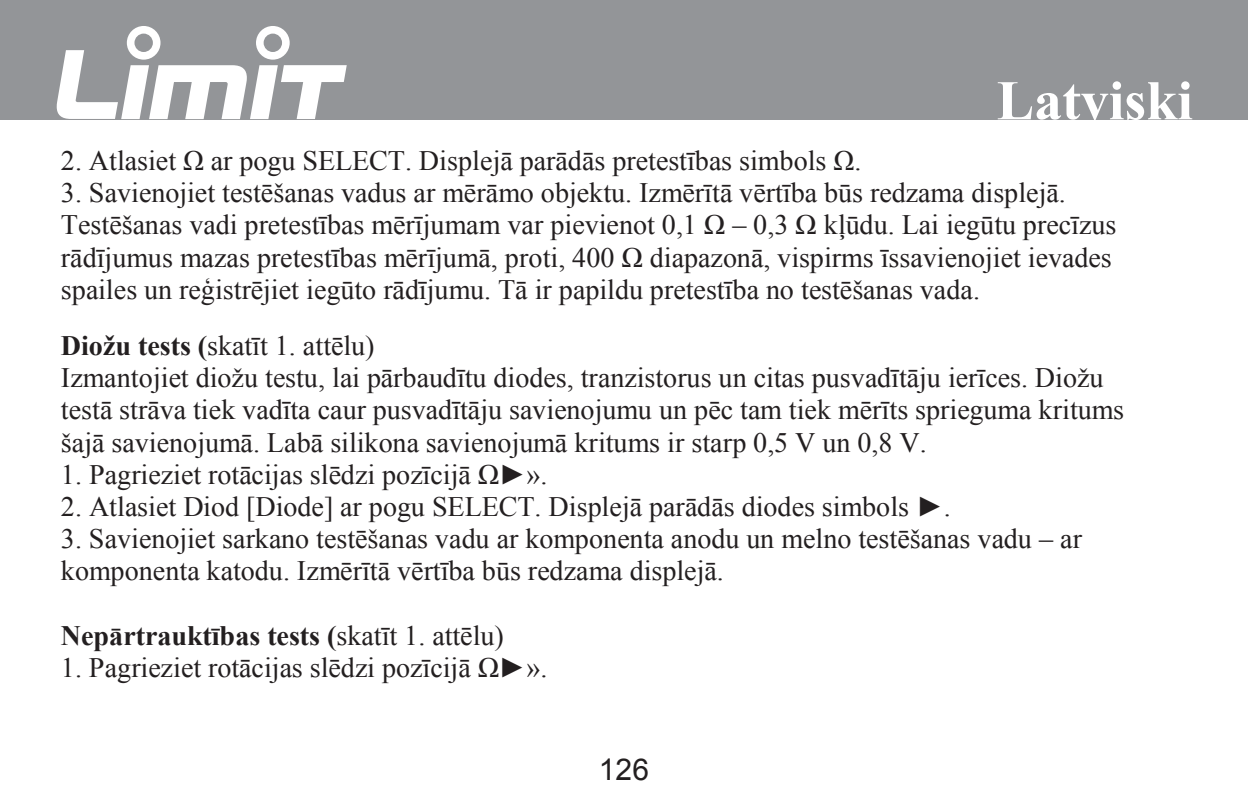
<style>
.page{position:relative;width:1248px;height:794px;background:#fff}
.page>*{position:absolute;margin:0;border:0;box-sizing:border-box;transform-origin:0 0}
.t1{font:700 56px "Times New Roman";color:#fff}
.t2{font:30px "Arial";color:#231f20}
.t3{font:28px/32px "Times New Roman";color:#231f20}
.t4{font:700 28px "Times New Roman";color:#231f20}
.s1{font-weight:700}
.s2{font-weight:400}
</style>
<div class="page">
<div style="left:0;top:0;width:1247px;height:119px;background:#939598"></div>
<svg style="left:57px;top:26px;width:290px;height:93px"></svg>
<p class="t1" style="left:996px;top:62px;width:198px">Latviski</p>
<p class="t3" style="left:61px;top:144px;width:802px">2. Atlasiet Ω ar pogu SELECT. Displejā parādās pretestības simbols Ω.</p>
<p class="t3" style="left:61px;top:176px;width:1056px">3. Savienojiet testēšanas vadus ar mērāmo objektu. Izmērītā vērtība būs redzama displejā.<br>Testēšanas vadi pretestības mērījumam var pievienot 0,1 Ω – 0,3 Ω kļūdu. Lai iegūtu precīzus rādījumus mazas pretestības mērījumā, proti, 400 Ω diapazonā, vispirms īssavienojiet ievades spailes un reģistrējiet iegūto rādījumu. Tā ir papildu pretestība no testēšanas vada.</p>
<p class="t3" style="left:61px;top:329px;width:1064px"><span class="s1">Diožu tests (</span>skatīt 1. attēlu)<br>Izmantojiet diožu testu, lai pārbaudītu diodes, tranzistorus un citas pusvadītāju ierīces. Diožu testā strāva tiek vadīta caur pusvadītāju savienojumu un pēc tam tiek mērīts sprieguma kritums šajā savienojumā. Labā silikona savienojumā kritums ir starp 0,5 V un 0,8 V.</p>
<p class="t3" style="left:61px;top:458px;width:488px">1. Pagrieziet rotācijas slēdzi pozīcijā Ω►».</p>
<p class="t3" style="left:61px;top:490px;width:891px">2. Atlasiet Diod [Diode] ar pogu SELECT. Displejā parādās diodes simbols ►.</p>
<p class="t3" style="left:61px;top:522px;width:1022px">3. Savienojiet sarkano testēšanas vadu ar komponenta anodu un melno testēšanas vadu – ar komponenta katodu. Izmērītā vērtība būs redzama displejā.</p>
<p class="t4" style="left:61px;top:616px;width:444px">Nepārtrauktības tests (<span class="s2">skatīt 1. attēlu)</span></p>
<p class="t3" style="left:61px;top:651px;width:488px">1. Pagrieziet rotācijas slēdzi pozīcijā Ω►».</p>
<p class="t2" style="left:599px;top:750px;width:52px">126</p>
</div>
